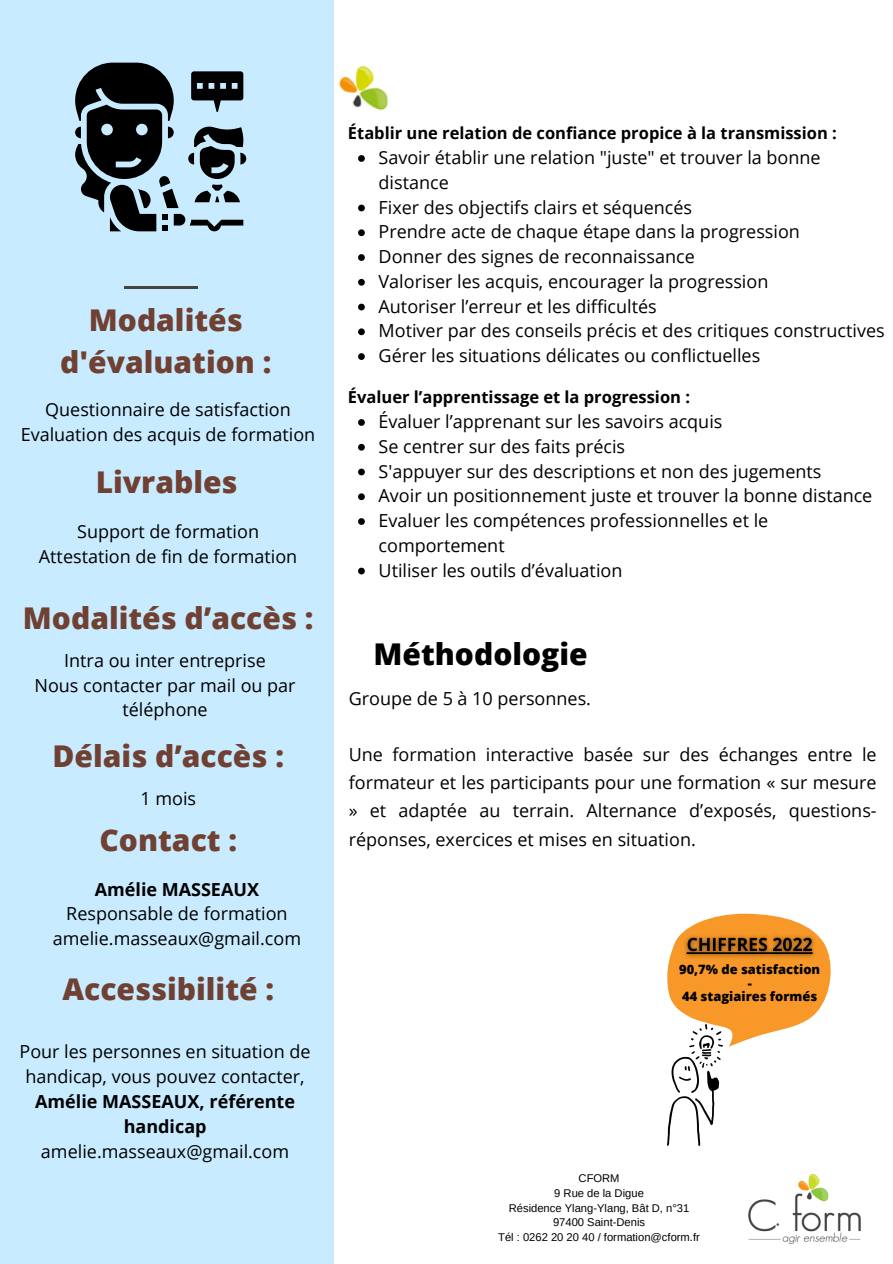
<style>
.page{position:relative;width:893px;height:1264px;background:#fff}
.page>*{position:absolute;margin:0;border:0;box-sizing:border-box;transform-origin:0 0}
.t1{font:800 30px/41.7px "Open Sans";color:#704133;text-align:center}
.t2{font:800 30px "Open Sans";color:#000}
.t3{font:18px/24.8px "Open Sans";color:#000}
.t4{font:700 18px "Open Sans";color:#000}
.t5{font:700 16.5px "Open Sans";color:#000}
.t6{font:800 12.9px "Open Sans";color:#000}
.t7{font:11.25px "Arimo";color:#000}
.s1{font-weight:700}
</style>
<div class="page">
<div style="left:0;top:0;width:333px;height:1263px;background:#c9ebff"></div>
<img style="left:748px;top:1174px;width:113px;height:69px">
<img style="left:338px;top:65px;width:50px;height:46px">
<hr style="left:124px;top:287px;width:73px;height:1px;background:#444440">
<svg style="left:75px;top:63px;width:171px;height:168px"></svg>
<svg style="left:358px;top:155px;width:7px;height:7px"></svg>
<svg style="left:358px;top:205px;width:7px;height:6px"></svg>
<svg style="left:358px;top:229px;width:7px;height:7px"></svg>
<svg style="left:358px;top:254px;width:7px;height:7px"></svg>
<svg style="left:358px;top:279px;width:7px;height:7px"></svg>
<svg style="left:358px;top:304px;width:7px;height:6px"></svg>
<svg style="left:358px;top:328px;width:7px;height:7px"></svg>
<svg style="left:358px;top:353px;width:7px;height:7px"></svg>
<svg style="left:358px;top:419px;width:7px;height:7px"></svg>
<svg style="left:358px;top:444px;width:7px;height:6px"></svg>
<svg style="left:358px;top:468px;width:7px;height:7px"></svg>
<svg style="left:358px;top:493px;width:7px;height:7px"></svg>
<svg style="left:358px;top:518px;width:7px;height:7px"></svg>
<svg style="left:358px;top:567px;width:7px;height:7px"></svg>
<svg style="left:667px;top:913px;width:164px;height:133px"></svg>
<img style="left:667px;top:1024px;width:55px;height:121px">
<img style="left:679px;top:930px;width:140px;height:32px">
<p class="t1" style="left:60px;top:299px;width:213px">Modalités d'évaluation :</p>
<p class="t3" style="left:45px;top:396px;width:247px">Questionnaire de satisfaction</p>
<p class="t3" style="left:21px;top:421px;width:296px">Evaluation des acquis de formation</p>
<p class="t1" style="left:96px;top:461px;width:143px">Livrables</p>
<p class="t3" style="left:77px;top:518px;width:183px">Support de formation</p>
<p class="t3" style="left:39px;top:543px;width:260px">Attestation de fin de formation</p>
<p class="t1" style="left:23px;top:596px;width:292px">Modalités d’accès :</p>
<p class="t3" style="left:64px;top:647px;width:203px">Intra ou inter entreprise</p>
<p class="t3" style="left:34px;top:672px;width:263px;text-align:center">Nous contacter par mail ou par téléphone</p>
<p class="t1" style="left:53px;top:734px;width:233px">Délais d’accès :</p>
<p class="t3" style="left:140px;top:785px;width:57px">1 mois</p>
<p class="t1" style="left:99px;top:818px;width:139px">Contact :</p>
<p class="t4" style="left:95px;top:876px;width:166px">Amélie MASSEAUX</p>
<p class="t3" style="left:66px;top:901px;width:223px">Responsable de formation</p>
<p class="t3" style="left:53px;top:925px;width:250px">amelie.masseaux@gmail.com</p>
<p class="t1" style="left:62px;top:967px;width:213px">Accessibilité :</p>
<p class="t3" style="left:20px;top:1039px;width:292px;text-align:center">Pour les personnes en situation de handicap, vous pouvez contacter,<br><span class="s1">Amélie MASSEAUX, référente handicap</span></p>
<p class="t3" style="left:41px;top:1138px;width:250px">amelie.masseaux@gmail.com</p>
<p class="t5" style="left:348px;top:122px;width:490px">Établir une relation de confiance propice à la transmission :</p>
<p class="t3" style="left:378px;top:145px;width:443px">Savoir établir une relation "juste" et trouver la bonne distance</p>
<p class="t3" style="left:378px;top:194px;width:315px">Fixer des objectifs clairs et séquencés</p>
<p class="t3" style="left:378px;top:219px;width:423px">Prendre acte de chaque étape dans la progression</p>
<p class="t3" style="left:378px;top:244px;width:318px">Donner des signes de reconnaissance</p>
<p class="t3" style="left:378px;top:268px;width:391px">Valoriser les acquis, encourager la progression</p>
<p class="t3" style="left:378px;top:293px;width:280px">Autoriser l’erreur et les difficultés</p>
<p class="t3" style="left:378px;top:318px;width:507px">Motiver par des conseils précis et des critiques constructives</p>
<p class="t3" style="left:378px;top:343px;width:383px">Gérer les situations délicates ou conflictuelles</p>
<p class="t5" style="left:348px;top:386px;width:343px">Évaluer l’apprentissage et la progression :</p>
<p class="t3" style="left:378px;top:409px;width:345px">Évaluer l’apprenant sur les savoirs acquis</p>
<p class="t3" style="left:378px;top:433px;width:248px">Se centrer sur des faits précis</p>
<p class="t3" style="left:378px;top:458px;width:444px">S'appuyer sur des descriptions et non des jugements</p>
<p class="t3" style="left:378px;top:483px;width:495px">Avoir un positionnement juste et trouver la bonne distance</p>
<p class="t3" style="left:378px;top:508px;width:391px">Evaluer les compétences professionnelles et le comportement</p>
<p class="t3" style="left:378px;top:557px;width:245px">Utiliser les outils d’évaluation</p>
<p class="t2" style="left:373px;top:633px;width:216px">Méthodologie</p>
<p class="t3" style="left:349px;top:685px;width:244px">Groupe de 5 à 10 personnes.</p>
<p class="t3" style="left:349px;top:740px;width:529px;line-height:28.2px;text-align:justify">Une formation interactive basée sur des échanges entre le formateur et les participants pour une formation « sur mesure » et adaptée au terrain. Alternance d’exposés, questions&shy;réponses, exercices et mises en situation.</p>
<p class="t6" style="left:679px;top:960px;width:142px">90,7% de satisfaction</p>
<p class="t6" style="left:747px;top:973px;width:6px">-</p>
<p class="t6" style="left:682px;top:987px;width:137px">44 stagiaires formés</p>
<p class="t7" style="left:578px;top:1171px;width:43px">CFORM</p>
<p class="t7" style="left:554px;top:1186px;width:91px">9 Rue de la Digue</p>
<p class="t7" style="left:508px;top:1201px;width:182px">Résidence Ylang-Ylang, Bât D, n°31</p>
<p class="t7" style="left:553px;top:1216px;width:94px">97400 Saint-Denis</p>
<p class="t7" style="left:498px;top:1231px;width:203px">Tél : 0262 20 20 40 / formation@cform.fr</p>
</div>
